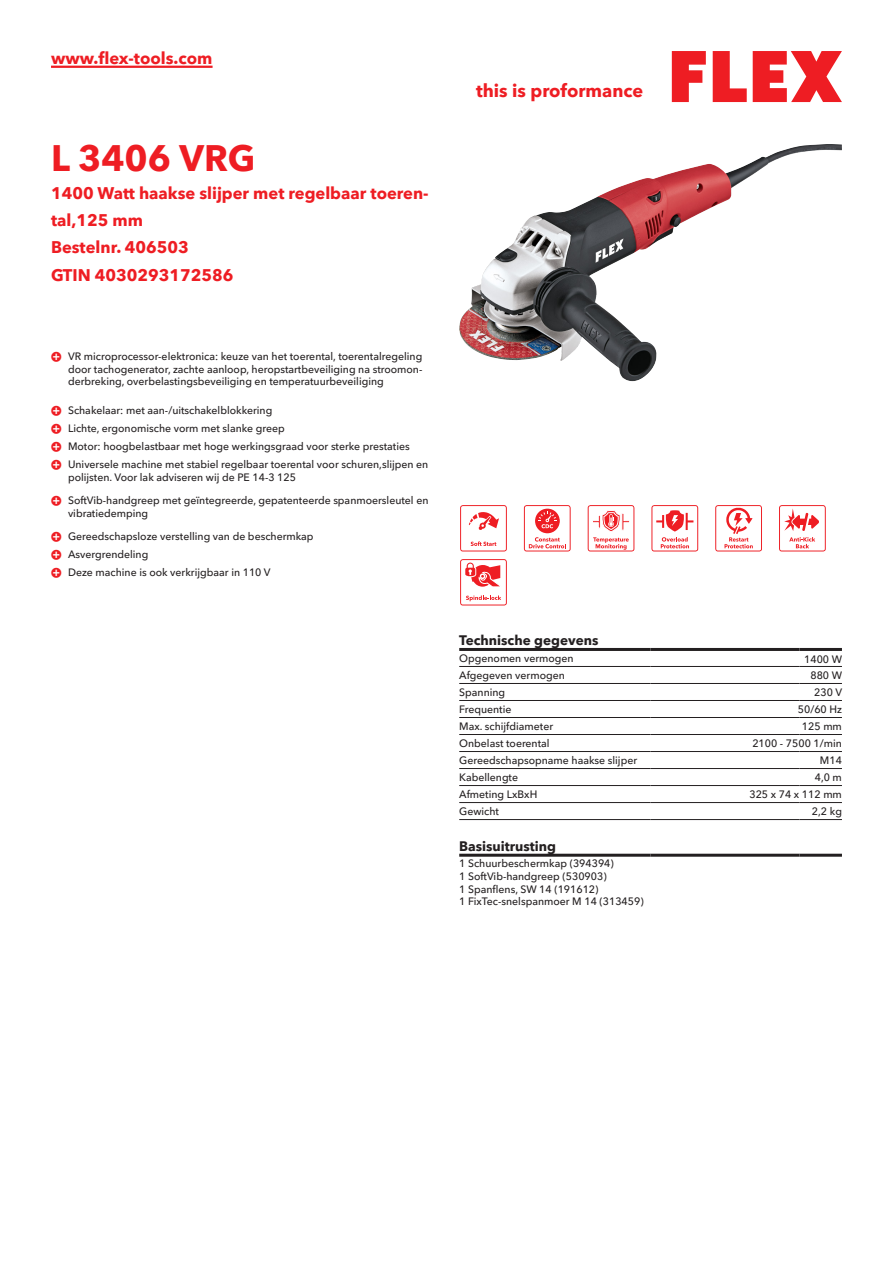
<style>
.page{position:relative;width:893px;height:1263px;background:#fff}
.page>*{position:absolute;margin:0;border:0;box-sizing:border-box;transform-origin:0 0}
.CB_AF_Product-name{font:700 36px "Avenir Next W1 G";color:#ee1d23}
.t1{font:700 18px "Avenir Next W1 G";color:#ee1d23}
.CB_AF_Product-short{font:700 16.5px/27px "Avenir Next W1 G";color:#ee1d23}
.CB_AF_Order-number{font:700 16.5px "Avenir Next W1 G";color:#ee1d23}
.CB_AF_Table-headline{font:700 13.5px "Avenir Next W1 G";color:#231f20}
.CB_AF_Table-specific{font:500 10.5px/12.6px "Avenir Next W1 G";color:#231f20}
</style>
<div class="page">
<svg style="left:672px;top:51px;width:34px;height:51px"></svg>
<svg style="left:713px;top:51px;width:34px;height:51px"></svg>
<svg style="left:753px;top:51px;width:89px;height:51px"></svg>
<hr style="left:51px;top:66px;width:162px;height:2px;background:#ee1d23">
<img style="left:459px;top:145px;width:354px;height:236px">
<hr style="left:459px;top:666px;width:192px;height:1px;background:#231f20">
<hr style="left:651px;top:666px;width:148px;height:1px;background:#231f20">
<hr style="left:799px;top:666px;width:43px;height:1px;background:#231f20">
<hr style="left:459px;top:683px;width:192px;height:1px;background:#231f20">
<hr style="left:651px;top:683px;width:148px;height:1px;background:#231f20">
<hr style="left:799px;top:683px;width:43px;height:1px;background:#231f20">
<hr style="left:459px;top:700px;width:192px;height:1px;background:#231f20">
<hr style="left:651px;top:700px;width:148px;height:1px;background:#231f20">
<hr style="left:799px;top:700px;width:43px;height:1px;background:#231f20">
<hr style="left:459px;top:717px;width:192px;height:1px;background:#231f20">
<hr style="left:651px;top:717px;width:148px;height:1px;background:#231f20">
<hr style="left:799px;top:717px;width:43px;height:1px;background:#231f20">
<hr style="left:459px;top:734px;width:192px;height:1px;background:#231f20">
<hr style="left:651px;top:734px;width:148px;height:1px;background:#231f20">
<hr style="left:799px;top:734px;width:43px;height:1px;background:#231f20">
<hr style="left:459px;top:751px;width:192px;height:1px;background:#231f20">
<hr style="left:651px;top:751px;width:148px;height:1px;background:#231f20">
<hr style="left:799px;top:751px;width:43px;height:1px;background:#231f20">
<hr style="left:459px;top:768px;width:192px;height:1px;background:#231f20">
<hr style="left:651px;top:768px;width:148px;height:1px;background:#231f20">
<hr style="left:799px;top:768px;width:43px;height:1px;background:#231f20">
<hr style="left:459px;top:785px;width:192px;height:1px;background:#231f20">
<hr style="left:651px;top:785px;width:148px;height:1px;background:#231f20">
<hr style="left:799px;top:785px;width:43px;height:1px;background:#231f20">
<hr style="left:459px;top:802px;width:192px;height:1px;background:#231f20">
<hr style="left:651px;top:802px;width:148px;height:1px;background:#231f20">
<hr style="left:799px;top:802px;width:43px;height:1px;background:#231f20">
<hr style="left:459px;top:819px;width:192px;height:1px;background:#231f20">
<hr style="left:651px;top:819px;width:148px;height:1px;background:#231f20">
<hr style="left:799px;top:819px;width:43px;height:1px;background:#231f20">
<hr style="left:459px;top:648px;width:192px;height:3px;background:#231f20">
<hr style="left:651px;top:648px;width:148px;height:3px;background:#231f20">
<hr style="left:799px;top:648px;width:43px;height:3px;background:#231f20">
<hr style="left:459px;top:854px;width:192px;height:3px;background:#231f20">
<hr style="left:651px;top:854px;width:148px;height:3px;background:#231f20">
<hr style="left:799px;top:854px;width:43px;height:3px;background:#231f20">
<svg style="left:460px;top:505px;width:47px;height:46px"></svg>
<svg style="left:524px;top:505px;width:47px;height:46px"></svg>
<svg style="left:588px;top:505px;width:46px;height:46px"></svg>
<svg style="left:651px;top:505px;width:47px;height:46px"></svg>
<svg style="left:715px;top:505px;width:47px;height:46px"></svg>
<svg style="left:779px;top:505px;width:47px;height:46px"></svg>
<svg style="left:460px;top:559px;width:47px;height:46px"></svg>
<h3 class="CB_AF_Product-short" style="left:51px;top:43px;width:163px">www.flex-tools.com</h3>
<p class="CB_AF_Product-name" style="left:51px;top:130px;width:206px">L 3406 VRG</p>
<p class="CB_AF_Product-short" style="left:51px;top:178px;width:379px">1400 Watt haakse slijper met regelbaar toeren&shy;tal,125 mm</p>
<p class="CB_AF_Order-number" style="left:51px;top:234px;width:139px">Bestelnr. 406503</p>
<p class="CB_AF_Order-number" style="left:51px;top:262px;width:184px">GTIN 4030293172586</p>
<p class="CB_AF_Table-specific" style="left:68px;top:349px;width:356px;text-align:justify">VR microprocessor-elektronica: keuze van het toerental, toerentalregeling door tachogenerator, zachte aanloop, heropstartbeveiliging na stroomon&shy;derbreking, overbelastingsbeveiliging en temperatuurbeveiliging</p>
<p class="CB_AF_Table-specific" style="left:68px;top:403px;width:206px">Schakelaar: met aan-/uitschakelblokkering</p>
<p class="CB_AF_Table-specific" style="left:68px;top:421px;width:218px">Lichte, ergonomische vorm met slanke greep</p>
<p class="CB_AF_Table-specific" style="left:68px;top:439px;width:343px">Motor: hoogbelastbaar met hoge werkingsgraad voor sterke prestaties</p>
<p class="CB_AF_Table-specific" style="left:68px;top:457px;width:362px">Universele machine met stabiel regelbaar toerental voor schuren,slijpen en polijsten. Voor lak adviseren wij de PE 14-3 125</p>
<p class="CB_AF_Table-specific" style="left:68px;top:493px;width:362px">SoftVib-handgreep met geïntegreerde, gepatenteerde spanmoersleutel en vibratiedemping</p>
<p class="CB_AF_Table-specific" style="left:68px;top:529px;width:247px">Gereedschapsloze verstelling van de beschermkap</p>
<p class="CB_AF_Table-specific" style="left:68px;top:547px;width:82px">Asvergrendeling</p>
<p class="CB_AF_Table-specific" style="left:68px;top:565px;width:204px">Deze machine is ook verkrijgbaar in 110 V</p>
<h2 class="t1" style="left:476px;top:77px;width:169px">this is proformance</h2>
<p class="CB_AF_Table-headline" style="left:459px;top:630px;width:141px">Technische gegevens</p>
<p class="CB_AF_Table-specific" style="left:459px;top:651px;width:116px">Opgenomen vermogen</p>
<p class="CB_AF_Table-specific" style="left:804px;top:652px;width:39px">1400 W</p>
<p class="CB_AF_Table-specific" style="left:459px;top:668px;width:107px">Afgegeven vermogen</p>
<p class="CB_AF_Table-specific" style="left:810px;top:668px;width:33px">880 W</p>
<p class="CB_AF_Table-specific" style="left:459px;top:685px;width:48px">Spanning</p>
<p class="CB_AF_Table-specific" style="left:814px;top:685px;width:29px">230 V</p>
<p class="CB_AF_Table-specific" style="left:459px;top:702px;width:54px">Frequentie</p>
<p class="CB_AF_Table-specific" style="left:798px;top:702px;width:46px">50/60 Hz</p>
<p class="CB_AF_Table-specific" style="left:459px;top:719px;width:95px">Max. schijfdiameter</p>
<p class="CB_AF_Table-specific" style="left:802px;top:719px;width:41px">125 mm</p>
<p class="CB_AF_Table-specific" style="left:459px;top:736px;width:92px">Onbelast toerental</p>
<p class="CB_AF_Table-specific" style="left:752px;top:736px;width:91px">2100 - 7500 1/min</p>
<p class="CB_AF_Table-specific" style="left:459px;top:753px;width:179px">Gereedschapsopname haakse slijper</p>
<p class="CB_AF_Table-specific" style="left:820px;top:753px;width:23px">M14</p>
<p class="CB_AF_Table-specific" style="left:459px;top:770px;width:60px">Kabellengte</p>
<p class="CB_AF_Table-specific" style="left:815px;top:770px;width:29px">4,0 m</p>
<p class="CB_AF_Table-specific" style="left:459px;top:787px;width:80px">Afmeting LxBxH</p>
<p class="CB_AF_Table-specific" style="left:749px;top:787px;width:94px">325 x 74 x 112 mm</p>
<p class="CB_AF_Table-specific" style="left:459px;top:804px;width:41px">Gewicht</p>
<p class="CB_AF_Table-specific" style="left:812px;top:804px;width:32px">2,2 kg</p>
<p class="CB_AF_Table-headline" style="left:459px;top:835px;width:98px">Basisuitrusting</p>
<p class="CB_AF_Table-specific" style="left:459px;top:856px;width:186px">1 Schuurbeschermkap (394394)<br>1 SoftVib-handgreep (530903)<br>1 Spanflens, SW 14 (191612)<br>1 FixTec-snelspanmoer M 14 (313459)</p>
</div>
